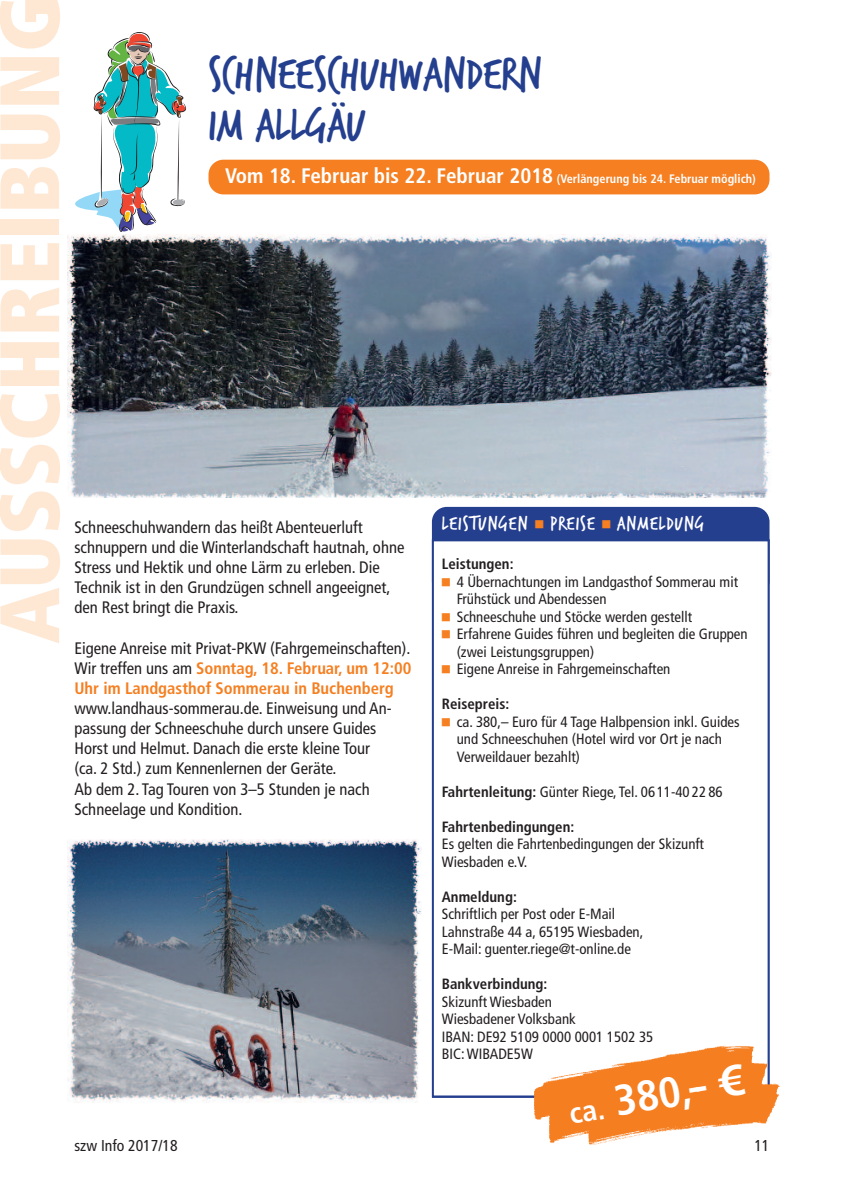
<style>
.page{position:relative;width:844px;height:1191px;background:#fff}
.page>*{position:absolute;margin:0;border:0;box-sizing:border-box;transform-origin:0 0}
.t1{font:900 condensed 84px "Frutiger";color:#fee8d4}
.t2{font:49px/50.8px "Trash Hand";color:#253f8f}
.t3{font:700 condensed 42.88px "Frutiger";color:#fff}
.t4{font:21px "Trash Hand";letter-spacing:.05em;color:#fff}
.t5{font:condensed 16.62px/20.1px "Frutiger";color:#231f20}
.t6{font:condensed 15.75px "Frutiger";color:#231f20}
.t7{font:condensed 14.88px/17.5px "Frutiger";color:#231f20}
.t8{font:700 condensed 14.88px "Frutiger";color:#231f20}
.t9{font:700 condensed 12.25px "Frutiger";color:#fff}
.t10{font:8.75px "Spe Din Sec";color:#f57f21}
.s1{font-size:21px}
.s2{font-weight:700;color:#f57f21}
.s3{font-family:"Spe Din Sec";font-stretch:normal;font-size:8.75px;color:#f57f21}
.s4{font-weight:700}
.s5{font-size:29.75px}
.s6{font-family:"Frutiger VR";font-stretch:normal}
</style>
<div class="page">
<svg style="left:75px;top:32px;width:111px;height:200px"></svg>
<img style="left:68px;top:839px;width:353px;height:263px">
<img style="left:68px;top:234px;width:703px;height:264px">
<div style="left:208px;top:160px;width:561px;height:34px;background:#f57f21;border-radius:15px"></div>
<div style="left:432px;top:507px;width:337px;height:89px;background:#253f8f;border-radius:15px"></div>
<div style="left:433px;top:541px;width:334px;height:555px;background:#fff"></div>
<div style="left:432px;top:539px;width:337px;height:558px;border:2px solid #253f8f"></div>
<img style="left:524px;top:1044px;width:256px;height:101px">
<h1 class="t1" style="left:-4px;top:643px;width:650px;rotate:-90deg">AUSSCHREIBUNG</h1>
<h2 class="t2" style="left:208px;top:50px;width:335px">SCHNEESCHUHWANDERN<br>IM ALLGÄU</h2>
<p class="t9" style="left:225px;top:174px;width:532px"><span class="s1">Vom 18. Februar bis 22. Februar 2018</span> (Verlängerung bis 24. Februar möglich)</p>
<p class="t5" style="left:74px;top:518px;width:331px">Schneeschuhwandern das heißt Abenteuerluft schnuppern und die Winterlandschaft hautnah, ohne Stress und Hektik und ohne Lärm zu erleben. Die Technik ist in den Grundzügen schnell angeeignet, den Rest bringt die Praxis.</p>
<p class="t5" style="left:74px;top:639px;width:338px;text-align:justify">Eigene Anreise mit Privat-PKW (Fahrgemeinschaften).<br>Wir treffen uns am <span class="s2">Sonntag, 18. Februar, um 12:00<br>Uhr im Landgasthof Sommerau in Buchenberg</span></p>
<p class="t5" style="left:74px;top:699px;width:319px">www.landhaus-sommerau.de. Einweisung und An&shy;passung der Schneeschuhe durch unsere Guides Horst und Helmut. Danach die erste kleine Tour (ca. 2 Std.) zum Kennenlernen der Geräte.<br>Ab dem 2. Tag Touren von 3–5 Stunden je nach Schneelage und Kondition.</p>
<h3 class="t4" style="left:441px;top:513px;width:87px">LEISTUNGEN</h3>
<p class="t10" style="left:535px;top:519px;width:10px">´</p>
<h3 class="t4" style="left:550px;top:513px;width:46px">PREISE</h3>
<p class="t10" style="left:602px;top:519px;width:10px">´</p>
<h3 class="t4" style="left:617px;top:513px;width:88px">ANMELDUNG</h3>
<p class="t8" style="left:441px;top:558px;width:73px">Leistungen:</p>
<p class="t7" style="left:441px;top:574px;width:298px"><span class="s3">´</span> 4 Übernachtungen im Landgasthof Sommerau mit</p>
<p class="t7" style="left:456px;top:591px;width:151px">Frühstück und Abendessen</p>
<p class="t7" style="left:441px;top:609px;width:252px"><span class="s3">´</span> Schneeschuhe und Stöcke werden gestellt</p>
<p class="t7" style="left:441px;top:626px;width:307px"><span class="s3">´</span> Erfahrene Guides führen und begleiten die Gruppen</p>
<p class="t7" style="left:456px;top:644px;width:139px">(zwei Leistungsgruppen)</p>
<p class="t7" style="left:441px;top:661px;width:230px"><span class="s3">´</span> Eigene Anreise in Fahrgemeinschaften</p>
<p class="t8" style="left:441px;top:698px;width:69px">Reisepreis:</p>
<p class="t7" style="left:441px;top:714px;width:299px"><span class="s3">´</span> ca. 380,– Euro für 4 Tage Halbpension inkl. Guides</p>
<p class="t7" style="left:456px;top:731px;width:266px">und Schneeschuhen (Hotel wird vor Ort je nach</p>
<p class="t7" style="left:456px;top:749px;width:125px">Verweildauer bezahlt)</p>
<p class="t7" style="left:441px;top:784px;width:282px"><span class="s4">Fahrtenleitung:</span> Günter Riege, Tel. 0611-40 22 86</p>
<p class="t8" style="left:441px;top:820px;width:134px">Fahrtenbedingungen:</p>
<p class="t7" style="left:441px;top:836px;width:263px">Es gelten die Fahrtenbedingungen der Skizunft<br>Wiesbaden e.V.</p>
<p class="t8" style="left:442px;top:890px;width:76px">Anmeldung:</p>
<p class="t7" style="left:442px;top:906px;width:203px">Schriftlich per Post oder E-Mail<br>Lahnstraße 44 a, 65195 Wiesbaden,<br>E-Mail: guenter.riege@t-online.de</p>
<p class="t8" style="left:442px;top:978px;width:107px">Bankverbindung:</p>
<p class="t7" style="left:442px;top:994px;width:213px">Skizunft Wiesbaden<br>Wiesbadener Volksbank<br>IBAN: DE92 5109 0000 0001 1502 35<br>BIC:WIBADE5W</p>
<h3 class="t3" style="left:565px;top:1092px;width:180px;rotate:-10deg"><span class="s5">ca.</span> 380,-- <span class="s6">€</span></h3>
<p class="t6" style="left:74px;top:1139px;width:105px">szw Info 2017/18</p>
<p class="t6" style="left:754px;top:1139px;width:17px">11</p>
</div>
